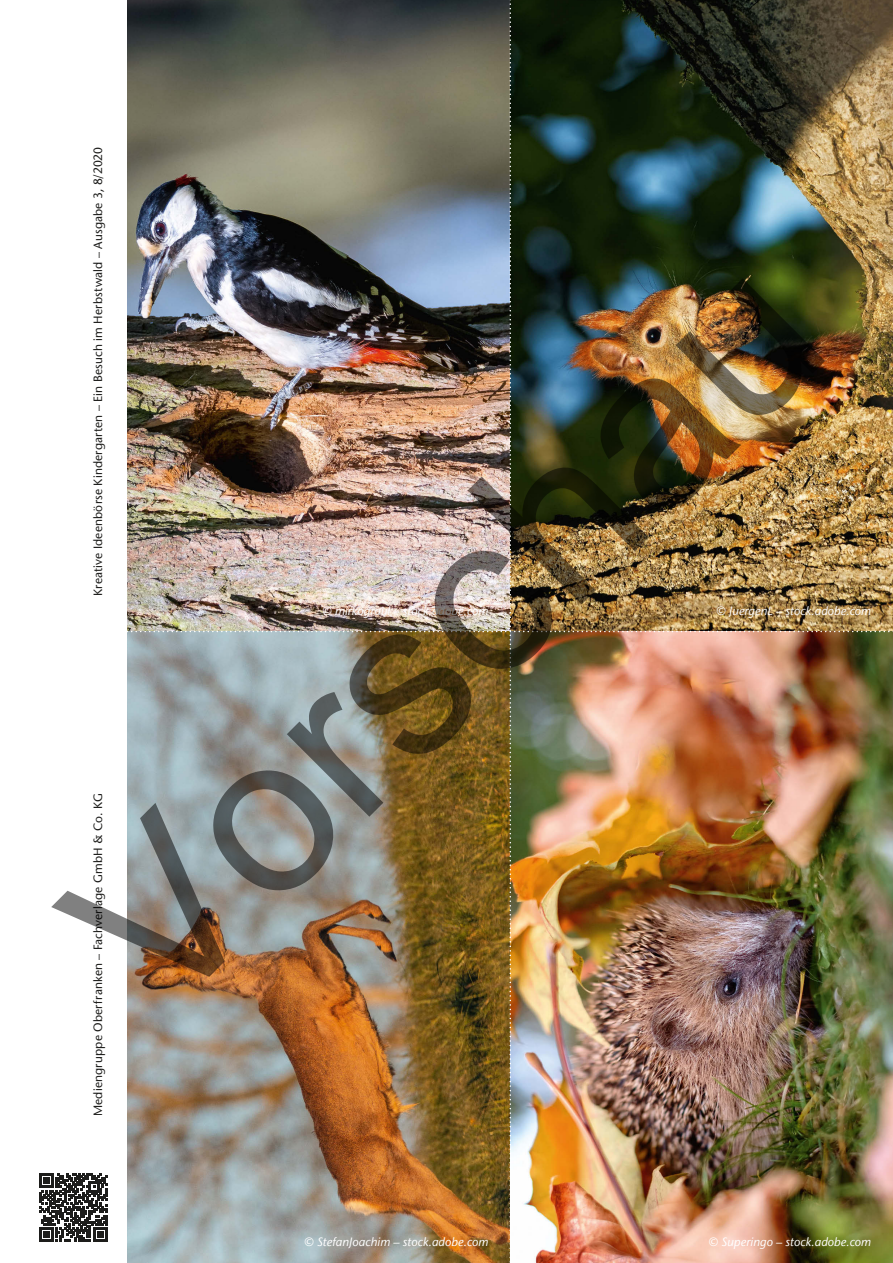
<style>
.page{position:relative;width:893px;height:1263px;background:#fff}
.page>*{position:absolute;margin:0;border:0;box-sizing:border-box;transform-origin:0 0}
.t1{font:225px "Arial";color:rgb(0 0 0/.5)}
.t2{font:500 12px "Stone Sans Std";letter-spacing:.01em;color:#1d1d1b}
.t3{font:italic 500 12px "Stone Sans Std";letter-spacing:.01em;color:#fff}
</style>
<div class="page">
<img style="left:39px;top:0;width:854px;height:1263px">
<p class="t2" style="left:91px;top:596px;width:451px;rotate:-90deg">Kreative Ideenbörse Kindergarten – Ein Besuch im Herbstwald – Ausgabe 3, 8/2020</p>
<h1 class="t1" style="left:-1px;top:856px;width:952px;rotate:-45deg">Vorschau</h1>
<p class="t3" style="left:322px;top:603px;width:167px">© mirkograul – stock.adobe.com</p>
<p class="t3" style="left:716px;top:603px;width:156px">© JuergenL – stock.adobe.com</p>
<p class="t2" style="left:91px;top:1116px;width:324px;rotate:-90deg">Mediengruppe Oberfranken – Fachverlage GmbH &amp; Co. KG</p>
<p class="t3" style="left:304px;top:1235px;width:185px">© StefanJoachim – stock.adobe.com</p>
<p class="t3" style="left:709px;top:1235px;width:164px">© Superingo – stock.adobe.com</p>
</div>
